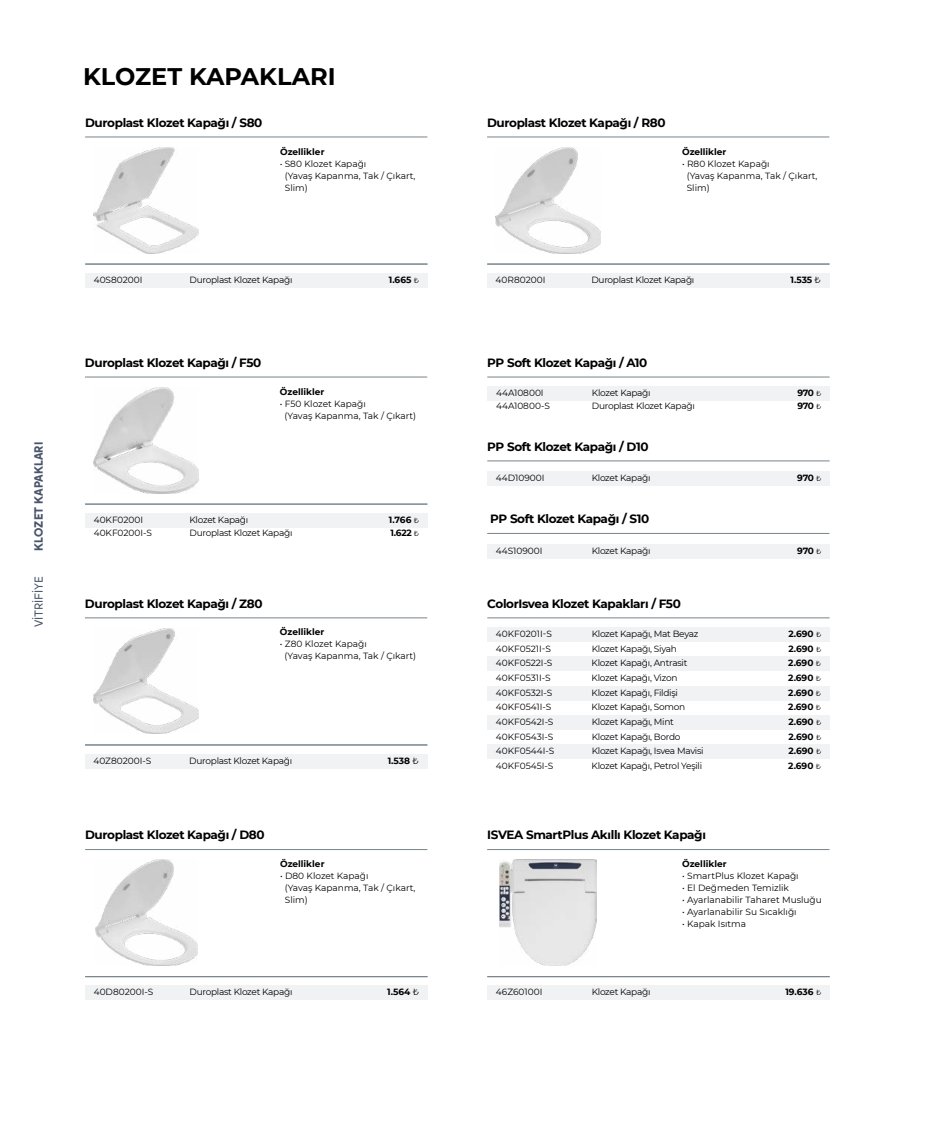
<style>
.page{position:relative;width:936px;height:1127px;background:#fff}
.page>*{position:absolute;margin:0;border:0;box-sizing:border-box;transform-origin:0 0}
.t1{font:700 24px "Montserrat";color:#000}
.t2{font:700 12px "Montserrat";letter-spacing:-.03em;color:#000}
.t3{font:700 12px "Crossten";color:#4b556b}
.t4{font:11.7px "Crossten";color:#4b556b}
.t5{font:9px/12px "Montserrat";letter-spacing:-.015em;color:#000}
.t6{font:700 9px/13.5px "Montserrat";color:#000}
.s1{font-family:"Crossten Soft"}
.s2{font-weight:400;font-size:7.5px}
.s3{font-weight:400}
</style>
<div class="page">
<hr style="left:85px;top:137px;width:342px;height:1px;background:#79848b">
<hr style="left:85px;top:377px;width:342px;height:1px;background:#79848b">
<img style="left:94px;top:147px;width:105px;height:106px">
<img style="left:94px;top:387px;width:104px;height:106px">
<hr style="left:85px;top:264px;width:342px;height:1px;background:#79848b">
<hr style="left:85px;top:504px;width:342px;height:1px;background:#79848b">
<div style="left:85px;top:273px;width:342px;height:15px;background:#f1f2f3"></div>
<div style="left:85px;top:513px;width:342px;height:15px;background:#f1f2f3"></div>
<hr style="left:85px;top:849px;width:342px;height:1px;background:#79848b">
<img style="left:95px;top:860px;width:102px;height:105px">
<hr style="left:85px;top:976px;width:342px;height:1px;background:#79848b">
<div style="left:85px;top:985px;width:342px;height:15px;background:#f1f2f3"></div>
<hr style="left:487px;top:849px;width:342px;height:1px;background:#79848b">
<img style="left:499px;top:860px;width:98px;height:105px">
<hr style="left:487px;top:976px;width:342px;height:1px;background:#79848b">
<div style="left:487px;top:985px;width:342px;height:15px;background:#f1f2f3"></div>
<hr style="left:487px;top:137px;width:342px;height:1px;background:#79848b">
<img style="left:495px;top:147px;width:105px;height:106px">
<hr style="left:487px;top:264px;width:342px;height:1px;background:#79848b">
<div style="left:487px;top:273px;width:342px;height:15px;background:#f1f2f3"></div>
<hr style="left:85px;top:617px;width:342px;height:1px;background:#79848b">
<img style="left:94px;top:628px;width:104px;height:106px">
<hr style="left:85px;top:744px;width:342px;height:1px;background:#79848b">
<div style="left:85px;top:754px;width:342px;height:14px;background:#f1f2f3"></div>
<hr style="left:487px;top:377px;width:342px;height:1px;background:#79848b">
<hr style="left:487px;top:460px;width:342px;height:1px;background:#79848b">
<hr style="left:487px;top:533px;width:342px;height:1px;background:#79848b">
<div style="left:487px;top:471px;width:342px;height:15px;background:#f1f2f3"></div>
<div style="left:487px;top:544px;width:342px;height:14px;background:#f1f2f3"></div>
<div style="left:487px;top:386px;width:342px;height:14px;background:#f1f2f3"></div>
<hr style="left:487px;top:617px;width:342px;height:1px;background:#79848b">
<div style="left:487px;top:627px;width:342px;height:15px;background:#f1f2f3"></div>
<div style="left:487px;top:656px;width:342px;height:15px;background:#f1f2f3"></div>
<div style="left:487px;top:686px;width:342px;height:14px;background:#f1f2f3"></div>
<div style="left:487px;top:715px;width:342px;height:15px;background:#f1f2f3"></div>
<div style="left:487px;top:744px;width:342px;height:15px;background:#f1f2f3"></div>
<h2 class="t3" style="left:31px;top:551px;width:110px;rotate:-90deg">KLOZET KAPAKLARI</h2>
<p class="t4" style="left:31px;top:627px;width:53px;rotate:-90deg">VİTRİFİYE</p>
<h1 class="t1" style="left:83px;top:59px;width:254px">KLOZET KAPAKLARI</h1>
<h2 class="t2" style="left:85px;top:114px;width:179px">Duroplast Klozet Kapağı / S80</h2>
<p class="t5" style="left:94px;top:273px;width:50px">40S80200I</p>
<p class="t6" style="left:280px;top:144px;width:46px">Özellikler</p>
<p class="t5" style="left:285px;top:157px;width:132px;text-indent:-5px"><span class="s1">•</span> S80 Klozet Kapağı<br>(Yavaş Kapanma, Tak / Çıkart,<br>Slim)</p>
<p class="t5" style="left:189px;top:273px;width:104px">Duroplast Klozet Kapağı</p>
<p class="t6" style="left:389px;top:272px;width:32px">1.665 <span class="s2">₺</span></p>
<h2 class="t2" style="left:85px;top:354px;width:178px">Duroplast Klozet Kapağı / F50</h2>
<p class="t6" style="left:280px;top:384px;width:46px">Özellikler</p>
<p class="t5" style="left:284px;top:397px;width:133px;text-indent:-5px">• F50 Klozet Kapağı<br>(Yavaş Kapanma, Tak / Çıkart)</p>
<p class="t5" style="left:94px;top:513px;width:60px;line-height:13.5px">40KF0200I<br>40KF0200I-S</p>
<p class="t5" style="left:189px;top:513px;width:104px;line-height:13.5px">Klozet Kapağı<br>Duroplast Klozet Kapağı</p>
<h2 class="t2" style="left:85px;top:595px;width:179px">Duroplast Klozet Kapağı / Z80</h2>
<p class="t6" style="left:389px;top:512px;width:32px">1.766 <span class="s2">₺<br></span>1.622 <span class="s2">₺</span></p>
<p class="t6" style="left:280px;top:625px;width:46px">Özellikler</p>
<p class="t5" style="left:284px;top:638px;width:133px;text-indent:-5px">• Z80 Klozet Kapağı<br>(Yavaş Kapanma, Tak / Çıkart)</p>
<p class="t5" style="left:93px;top:754px;width:59px">40Z80200I-S</p>
<p class="t5" style="left:189px;top:754px;width:104px">Duroplast Klozet Kapağı</p>
<p class="t6" style="left:387px;top:753px;width:33px">1.538 <span class="s3">₺</span></p>
<h2 class="t2" style="left:85px;top:826px;width:181px">Duroplast Klozet Kapağı / D80</h2>
<p class="t6" style="left:280px;top:857px;width:46px">Özellikler</p>
<p class="t5" style="left:285px;top:869px;width:132px;text-indent:-5px">• D80 Klozet Kapağı<br>(Yavaş Kapanma, Tak / Çıkart,<br>Slim)</p>
<p class="t5" style="left:94px;top:986px;width:61px">40D80200I-S</p>
<p class="t5" style="left:189px;top:986px;width:104px">Duroplast Klozet Kapağı</p>
<p class="t6" style="left:387px;top:985px;width:33px">1.564 <span class="s3">₺</span></p>
<h2 class="t2" style="left:487px;top:114px;width:180px">Duroplast Klozet Kapağı / R80</h2>
<p class="t6" style="left:682px;top:144px;width:46px">Özellikler</p>
<p class="t5" style="left:686px;top:157px;width:132px;text-indent:-5px">• R80 Klozet Kapağı<br>(Yavaş Kapanma, Tak / Çıkart,<br>Slim)</p>
<p class="t5" style="left:495px;top:273px;width:51px">40R80200I</p>
<p class="t5" style="left:591px;top:273px;width:104px">Duroplast Klozet Kapağı</p>
<p class="t6" style="left:790px;top:272px;width:32px">1.535 <span class="s3">₺</span></p>
<h2 class="t2" style="left:487px;top:354px;width:161px">PP Soft Klozet Kapağı / A10</h2>
<p class="t5" style="left:496px;top:385px;width:55px;line-height:13.5px">44A10800I<br>44A10800-S</p>
<p class="t5" style="left:592px;top:385px;width:104px;line-height:13.5px">Klozet Kapağı<br>Duroplast Klozet Kapağı</p>
<h2 class="t2" style="left:487px;top:438px;width:163px">PP Soft Klozet Kapağı / D10</h2>
<p class="t5" style="left:496px;top:471px;width:50px">44D10900I</p>
<p class="t5" style="left:591px;top:471px;width:60px">Klozet Kapağı</p>
<h2 class="t2" style="left:490px;top:510px;width:160px">PP Soft Klozet Kapağı / S10</h2>
<p class="t5" style="left:496px;top:544px;width:48px">44S10900I</p>
<p class="t5" style="left:591px;top:544px;width:60px">Klozet Kapağı</p>
<p class="t6" style="left:797px;top:385px;width:25px">970 <span class="s2">₺<br></span>970 <span class="s2">₺</span></p>
<p class="t6" style="left:797px;top:471px;width:25px">970 <span class="s2">₺</span></p>
<p class="t6" style="left:797px;top:543px;width:25px">970 <span class="s2">₺</span></p>
<h2 class="t2" style="left:487px;top:595px;width:195px">ColorIsvea Klozet Kapakları / F50</h2>
<p class="t5" style="left:496px;top:627px;width:57px">40KF0201I-S</p>
<p class="t5" style="left:591px;top:627px;width:108px">Klozet Kapağı, Mat Beyaz</p>
<p class="t6" style="left:788px;top:626px;width:34px">2.690 <span class="s2">₺</span></p>
<p class="t5" style="left:496px;top:642px;width:57px">40KF0521I-S</p>
<p class="t5" style="left:591px;top:642px;width:87px">Klozet Kapağı, Siyah</p>
<p class="t6" style="left:788px;top:641px;width:34px">2.690 <span class="s2">₺</span></p>
<p class="t5" style="left:496px;top:657px;width:58px">40KF0522I-S</p>
<p class="t5" style="left:591px;top:657px;width:97px">Klozet Kapağı, Antrasit</p>
<p class="t6" style="left:788px;top:656px;width:34px">2.690 <span class="s2">₺</span></p>
<p class="t5" style="left:496px;top:671px;width:56px">40KF0531I-S</p>
<p class="t5" style="left:591px;top:671px;width:87px">Klozet Kapağı, Vizon</p>
<p class="t6" style="left:788px;top:670px;width:34px">2.690 <span class="s2">₺</span></p>
<p class="t5" style="left:496px;top:686px;width:58px">40KF0532I-S</p>
<p class="t5" style="left:591px;top:686px;width:88px">Klozet Kapağı, Fildişi</p>
<p class="t6" style="left:788px;top:685px;width:34px">2.690 <span class="s2">₺</span></p>
<p class="t5" style="left:496px;top:701px;width:57px">40KF0541I-S</p>
<p class="t5" style="left:591px;top:701px;width:95px">Klozet Kapağı, Somon</p>
<p class="t6" style="left:788px;top:700px;width:34px">2.690 <span class="s2">₺</span></p>
<p class="t5" style="left:496px;top:715px;width:59px">40KF0542I-S</p>
<p class="t5" style="left:591px;top:715px;width:84px">Klozet Kapağı, Mint</p>
<p class="t6" style="left:788px;top:714px;width:34px">2.690 <span class="s2">₺</span></p>
<p class="t5" style="left:496px;top:730px;width:59px">40KF0543I-S</p>
<p class="t5" style="left:591px;top:730px;width:90px">Klozet Kapağı, Bordo</p>
<p class="t6" style="left:788px;top:729px;width:34px">2.690 <span class="s2">₺</span></p>
<p class="t5" style="left:496px;top:745px;width:60px">40KF0544I-S</p>
<p class="t5" style="left:591px;top:745px;width:113px">Klozet Kapağı, Isvea Mavisi</p>
<p class="t6" style="left:788px;top:744px;width:34px">2.690 <span class="s2">₺</span></p>
<p class="t5" style="left:496px;top:759px;width:59px">40KF0545I-S</p>
<p class="t5" style="left:591px;top:759px;width:112px">Klozet Kapağı, Petrol Yeşili</p>
<p class="t6" style="left:788px;top:758px;width:34px">2.690 <span class="s2">₺</span></p>
<h2 class="t2" style="left:487px;top:826px;width:220px">ISVEA SmartPlus Akıllı Klozet Kapağı</h2>
<p class="t6" style="left:682px;top:857px;width:46px">Özellikler</p>
<p class="t5" style="left:682px;top:869px;width:118px">• SmartPlus Klozet Kapağı</p>
<p class="t5" style="left:682px;top:881px;width:108px">• El Değmeden Temizlik</p>
<p class="t5" style="left:682px;top:893px;width:141px">• Ayarlanabilir Taharet Musluğu</p>
<p class="t5" style="left:682px;top:905px;width:116px">• Ayarlanabilir Su Sıcaklığı</p>
<p class="t5" style="left:682px;top:917px;width:65px">• Kapak Isıtma</p>
<p class="t5" style="left:496px;top:986px;width:48px">46Z60100I</p>
<p class="t5" style="left:591px;top:986px;width:60px">Klozet Kapağı</p>
<p class="t6" style="left:785px;top:985px;width:37px">19.636 <span class="s2">₺</span></p>
</div>
